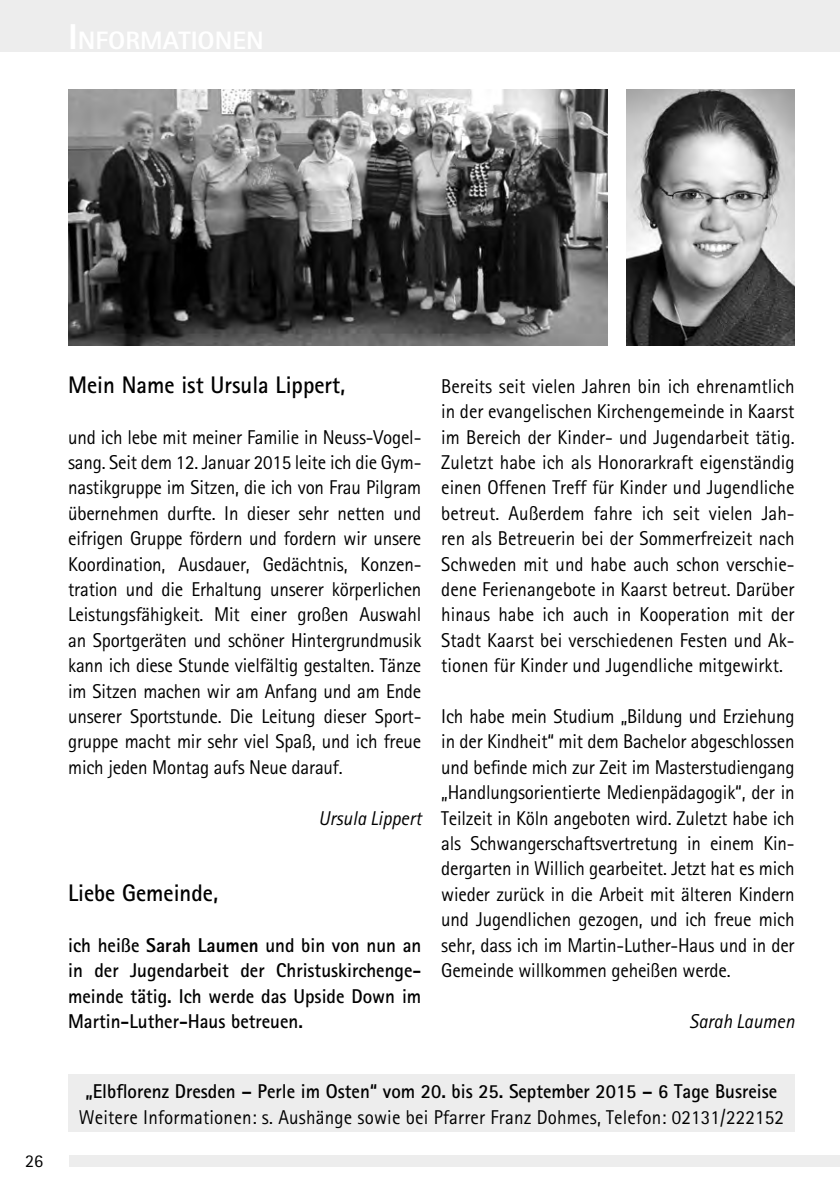
<style>
.page{position:relative;width:840px;height:1191px;background:#fff}
.page>*{position:absolute;margin:0;border:0;box-sizing:border-box;transform-origin:0 0}
.t1{font:700 24px "Rotis Sans Serif";color:#000;scale:.95 1}
.t2{font:20px/25.4px "Rotis Sans Serif";color:#000;text-align:justify;scale:.95 1}
.t3{font:700 20px/25.4px "Rotis Sans Serif";color:#000;text-align:justify;scale:.95 1}
.t4{font:italic 20px "Rotis Sans Serif";color:#000;scale:.95 1}
.t5{font:18px "Rotis Sans Serif";color:#000}
.s1{font-weight:800}
</style>
<div class="page">
<hr style="left:839px;top:0;width:1px;height:51px;background:#ededed">
<div style="left:0;top:0;width:839px;height:51px;background:#ededed"></div>
<div style="left:0;top:1154px;width:839px;height:12px;background:#ededed"></div>
<div style="left:0;top:1149px;width:68px;height:22px;background:#fff"></div>
<img style="left:68px;top:90px;width:539px;height:256px">
<img style="left:626px;top:90px;width:168px;height:256px">
<div style="left:68px;top:1073px;width:726px;height:58px;background:#ededed"></div>
<p class="t5" style="left:25px;top:1150px;width:19px">26</p>
<p class="t1" style="left:68px;top:369px;width:293px">Mein Name ist Ursula Lippert,</p>
<p class="t2" style="left:68px;top:424px;width:373px">und ich lebe mit meiner Familie in Neuss-Vogel&shy;sang. Seit dem 12. Januar 2015 leite ich die Gym&shy;nastikgruppe im Sitzen, die ich von Frau Pilgram übernehmen durfte. In dieser sehr netten und eifrigen Gruppe fördern und fordern wir unsere Koordination, Ausdauer, Gedächtnis, Konzen&shy;tration und die Erhaltung unserer körperlichen Leistungsfähigkeit. Mit einer großen Auswahl an Sportgeräten und schöner Hintergrundmusik kann ich diese Stunde vielfältig gestalten. Tänze im Sitzen machen wir am Anfang und am Ende unserer Sportstunde. Die Leitung dieser Sport&shy;gruppe macht mir sehr viel Spaß, und ich freue mich jeden Montag aufs Neue darauf.</p>
<p class="t4" style="left:318px;top:806px;width:110px">Ursula Lippert</p>
<p class="t1" style="left:68px;top:877px;width:159px">Liebe Gemeinde,</p>
<p class="t3" style="left:68px;top:932px;width:373px">ich heiße <span class="s1">Sarah Laumen</span> und bin von nun an in der Jugendarbeit der Christuskirchenge&shy;meinde tätig. Ich werde das Upside Down im Martin-Luther-Haus betreuen.</p>
<p class="t2" style="left:441px;top:373px;width:373px">Bereits seit vielen Jahren bin ich ehrenamtlich in der evangelischen Kirchengemeinde in Kaarst im Bereich der Kinder- und Jugendarbeit tätig.<br>Zuletzt habe ich als Honorarkraft eigenständig einen Offenen Treff für Kinder und Jugendliche betreut. Außerdem fahre ich seit vielen Jah&shy;ren als Betreuerin bei der Sommerfreizeit nach Schweden mit und habe auch schon verschie&shy;dene Ferienangebote in Kaarst betreut. Darüber hinaus habe ich auch in Kooperation mit der Stadt Kaarst bei verschiedenen Festen und Ak&shy;tionen für Kinder und Jugendliche mitgewirkt.</p>
<p class="t2" style="left:441px;top:703px;width:373px">Ich habe mein Studium „Bildung und Erziehung in der Kindheit“ mit dem Bachelor abgeschlossen und befinde mich zur Zeit im Masterstudiengang „Handlungsorientierte Medienpädagogik“, der in Teilzeit in Köln angeboten wird. Zuletzt habe ich als Schwangerschaftsvertretung in einem Kin&shy;dergarten in Willich gearbeitet. Jetzt hat es mich wieder zurück in die Arbeit mit älteren Kindern und Jugendlichen gezogen, und ich freue mich sehr, dass ich im Martin-Luther-Haus und in der Gemeinde willkommen geheißen werde.</p>
<p class="t4" style="left:689px;top:1009px;width:112px">Sarah Laumen</p>
<p class="t3" style="left:85px;top:1078px;width:729px">„Elbflorenz Dresden – Perle im Osten“ vom 20. bis 25. September 2015 – 6 Tage Busreise</p>
<p class="t2" style="left:79px;top:1104px;width:743px">Weitere Informationen: s. Aushänge sowie bei Pfarrer Franz Dohmes, Telefon: 02131/222152</p>
</div>
